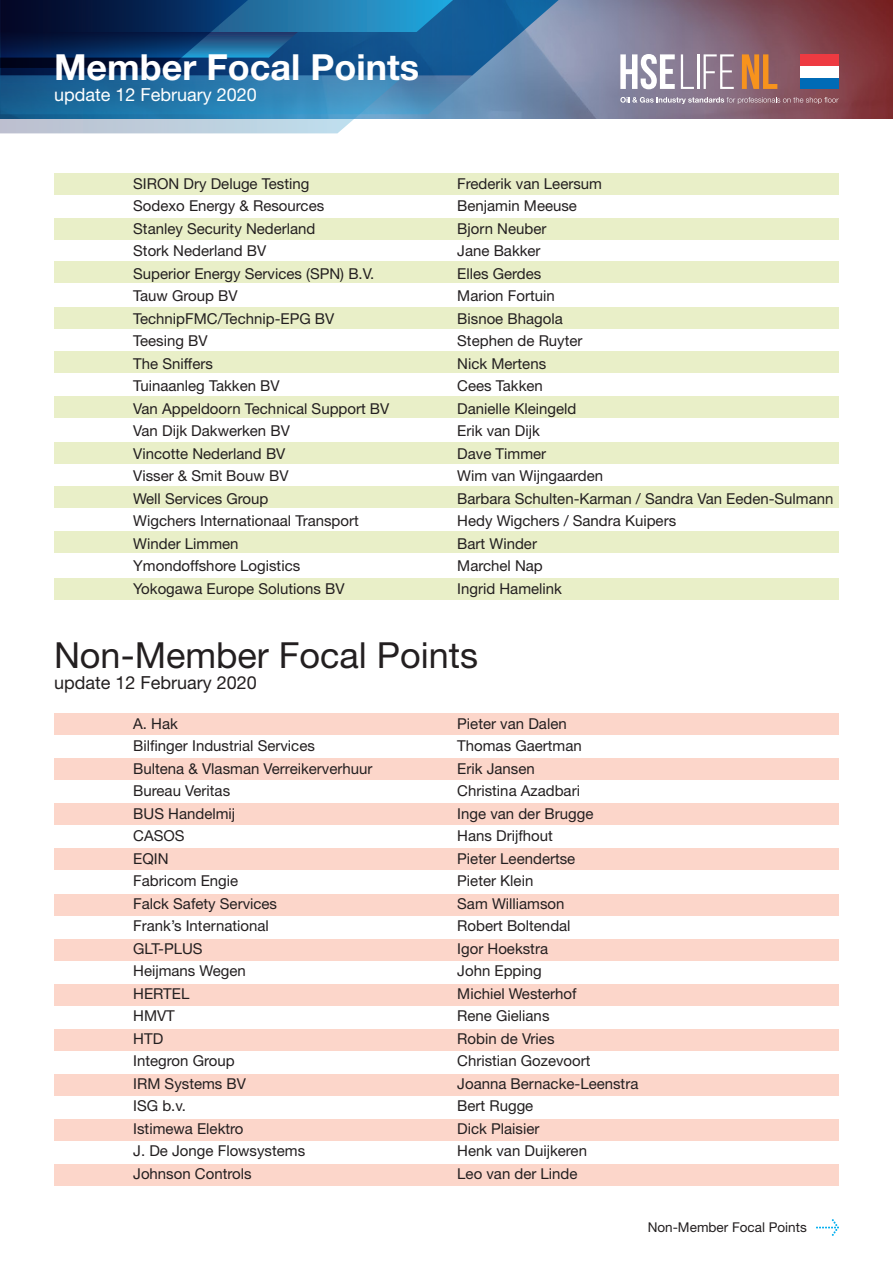
<style>
.page{position:relative;width:893px;height:1263px;background:#fff}
.page>*{position:absolute;margin:0;border:0;box-sizing:border-box;transform-origin:0 0}
.t1{font:36px "Helvetica Neue LT Std";color:#231f20}
.t2{font:700 36px "Helvetica Neue LT Std";color:#fff}
.t3{font:18px "Helvetica Neue LT Std";color:#fff}
.t4{font:18px "Helvetica Neue LT Std";color:#231f20}
.t5{font:15px "Helvetica Neue LT Std";color:#231f20}
.t6{font:13.5px "Helvetica Neue LT Std";color:#231f20}
</style>
<div class="page">
<img style="left:559px;top:0;width:334px;height:119px">
<svg style="left:0;top:0;width:559px;height:133px;background:#386d99"></svg>
<div style="left:54px;top:173px;width:785px;height:22px;background:#e9efc8"></div>
<div style="left:54px;top:262px;width:785px;height:21px;background:#e9efc8"></div>
<div style="left:54px;top:219px;width:785px;height:21px;background:#e9efc8"></div>
<div style="left:54px;top:307px;width:785px;height:21px;background:#e9efc8"></div>
<div style="left:54px;top:351px;width:785px;height:21px;background:#e9efc8"></div>
<div style="left:54px;top:486px;width:785px;height:21px;background:#e9efc8"></div>
<div style="left:54px;top:396px;width:785px;height:22px;background:#e9efc8"></div>
<div style="left:54px;top:531px;width:785px;height:22px;background:#e9efc8"></div>
<div style="left:54px;top:578px;width:785px;height:22px;background:#e9efc8"></div>
<div style="left:54px;top:442px;width:785px;height:21px;background:#e9efc8"></div>
<div style="left:54px;top:939px;width:785px;height:21px;background:#fcd6ca"></div>
<div style="left:54px;top:758px;width:785px;height:21px;background:#fcd6ca"></div>
<div style="left:54px;top:1029px;width:785px;height:21px;background:#fcd6ca"></div>
<div style="left:54px;top:849px;width:785px;height:21px;background:#fcd6ca"></div>
<div style="left:54px;top:713px;width:785px;height:21px;background:#fcd6ca"></div>
<div style="left:54px;top:984px;width:785px;height:22px;background:#fcd6ca"></div>
<div style="left:54px;top:803px;width:785px;height:21px;background:#fcd6ca"></div>
<div style="left:54px;top:1074px;width:785px;height:21px;background:#fcd6ca"></div>
<div style="left:54px;top:1119px;width:785px;height:22px;background:#fcd6ca"></div>
<div style="left:54px;top:1165px;width:785px;height:21px;background:#fcd6ca"></div>
<div style="left:54px;top:894px;width:785px;height:21px;background:#fcd6ca"></div>
<svg style="left:620px;top:54px;width:55px;height:35px"></svg>
<svg style="left:742px;top:54px;width:35px;height:35px"></svg>
<svg style="left:681px;top:54px;width:13px;height:35px"></svg>
<hr style="left:697px;top:54px;width:3px;height:35px;background:#fff">
<svg style="left:704px;top:54px;width:30px;height:35px"></svg>
<div style="left:800px;top:54px;width:39px;height:12px;background:#ee3a41"></div>
<div style="left:800px;top:77px;width:39px;height:12px;background:#006bb6"></div>
<div style="left:800px;top:66px;width:39px;height:11px;background:#fff"></div>
<svg style="left:620px;top:97px;width:219px;height:7px;background:#a48c99"></svg>
<svg style="left:816px;top:1219px;width:23px;height:17px"></svg>
<p class="t2" style="left:54px;top:45px;width:367px">Member Focal Points</p>
<p class="t3" style="left:54px;top:84px;width:204px">update 12 February 2020</p>
<p class="t5" style="left:133px;top:174px;width:178px">SIRON Dry Deluge Testing</p>
<p class="t5" style="left:457px;top:174px;width:146px">Frederik van Leersum</p>
<p class="t5" style="left:133px;top:197px;width:192px">Sodexo Energy &amp; Resources</p>
<p class="t5" style="left:457px;top:197px;width:121px">Benjamin Meeuse</p>
<p class="t5" style="left:133px;top:219px;width:184px">Stanley Security Nederland</p>
<p class="t5" style="left:457px;top:219px;width:91px">Bjorn Neuber</p>
<p class="t5" style="left:133px;top:242px;width:135px">Stork Nederland BV</p>
<p class="t5" style="left:457px;top:242px;width:85px">Jane Bakker</p>
<p class="t5" style="left:133px;top:264px;width:242px">Superior Energy Services (SPN) B.V.</p>
<p class="t5" style="left:457px;top:264px;width:86px">Elles Gerdes</p>
<p class="t5" style="left:133px;top:287px;width:106px">Tauw Group BV</p>
<p class="t5" style="left:457px;top:287px;width:99px">Marion Fortuin</p>
<p class="t5" style="left:133px;top:309px;width:203px">TechnipFMC/Technip-EPG BV</p>
<p class="t5" style="left:457px;top:309px;width:107px">Bisnoe Bhagola</p>
<p class="t5" style="left:133px;top:332px;width:76px">Teesing BV</p>
<p class="t5" style="left:457px;top:332px;width:127px">Stephen de Ruyter</p>
<p class="t5" style="left:133px;top:354px;width:81px">The Sniffers</p>
<p class="t5" style="left:457px;top:354px;width:90px">Nick Mertens</p>
<p class="t5" style="left:133px;top:377px;width:148px">Tuinaanleg Takken BV</p>
<p class="t5" style="left:457px;top:377px;width:87px">Cees Takken</p>
<p class="t5" style="left:133px;top:399px;width:258px">Van Appeldoorn Technical Support BV</p>
<p class="t5" style="left:457px;top:399px;width:121px">Danielle Kleingeld</p>
<p class="t5" style="left:133px;top:422px;width:158px">Van Dijk Dakwerken BV</p>
<p class="t5" style="left:457px;top:422px;width:84px">Erik van Dijk</p>
<p class="t5" style="left:133px;top:444px;width:154px">Vincotte Nederland BV</p>
<p class="t5" style="left:457px;top:444px;width:90px">Dave Timmer</p>
<p class="t5" style="left:133px;top:467px;width:157px">Visser &amp; Smit Bouw BV</p>
<p class="t5" style="left:457px;top:467px;width:147px">Wim van Wijngaarden</p>
<p class="t5" style="left:133px;top:489px;width:137px">Well Services Group</p>
<p class="t5" style="left:457px;top:489px;width:378px">Barbara Schulten-Karman / Sandra Van Eeden-Sulmann</p>
<p class="t5" style="left:133px;top:512px;width:227px">Wigchers Internationaal Transport</p>
<p class="t5" style="left:457px;top:512px;width:220px">Hedy Wigchers / Sandra Kuipers</p>
<p class="t5" style="left:133px;top:534px;width:107px">Winder Limmen</p>
<p class="t5" style="left:457px;top:534px;width:81px">Bart Winder</p>
<p class="t5" style="left:133px;top:557px;width:168px">Ymondoffshore Logistics</p>
<p class="t5" style="left:457px;top:557px;width:87px">Marchel Nap</p>
<p class="t5" style="left:133px;top:579px;width:213px">Yokogawa Europe Solutions BV</p>
<p class="t5" style="left:457px;top:579px;width:106px">Ingrid Hamelink</p>
<p class="t1" style="left:54px;top:633px;width:426px">Non-Member Focal Points</p>
<p class="t4" style="left:54px;top:672px;width:204px">update 12 February 2020</p>
<p class="t5" style="left:133px;top:714px;width:46px">A. Hak</p>
<p class="t5" style="left:457px;top:714px;width:111px">Pieter van Dalen</p>
<p class="t5" style="left:133px;top:737px;width:183px">Bilfinger Industrial Services</p>
<p class="t5" style="left:457px;top:737px;width:126px">Thomas Gaertman</p>
<p class="t5" style="left:133px;top:759px;width:241px">Bultena &amp; Vlasman Verreikerverhuur</p>
<p class="t5" style="left:457px;top:759px;width:79px">Erik Jansen</p>
<p class="t5" style="left:133px;top:782px;width:98px">Bureau Veritas</p>
<p class="t5" style="left:457px;top:782px;width:124px">Christina Azadbari</p>
<p class="t5" style="left:133px;top:804px;width:103px">BUS Handelmij</p>
<p class="t5" style="left:457px;top:804px;width:138px">Inge van der Brugge</p>
<p class="t5" style="left:133px;top:827px;width:53px">CASOS</p>
<p class="t5" style="left:457px;top:827px;width:97px">Hans Drijfhout</p>
<p class="t5" style="left:133px;top:849px;width:37px">EQIN</p>
<p class="t5" style="left:457px;top:849px;width:120px">Pieter Leendertse</p>
<p class="t5" style="left:133px;top:872px;width:107px">Fabricom Engie</p>
<p class="t5" style="left:457px;top:872px;width:78px">Pieter Klein</p>
<p class="t5" style="left:133px;top:894px;width:145px">Falck Safety Services</p>
<p class="t5" style="left:457px;top:894px;width:109px">Sam Williamson</p>
<p class="t5" style="left:133px;top:917px;width:137px">Frank’s International</p>
<p class="t5" style="left:457px;top:917px;width:115px">Robert Boltendal</p>
<p class="t5" style="left:133px;top:939px;width:71px">GLT-PLUS</p>
<p class="t5" style="left:457px;top:939px;width:92px">Igor Hoekstra</p>
<p class="t5" style="left:133px;top:962px;width:114px">Heijmans Wegen</p>
<p class="t5" style="left:457px;top:962px;width:86px">John Epping</p>
<p class="t5" style="left:133px;top:984px;width:58px">HERTEL</p>
<p class="t5" style="left:457px;top:984px;width:121px">Michiel Westerhof</p>
<p class="t5" style="left:133px;top:1007px;width:43px">HMVT</p>
<p class="t5" style="left:457px;top:1007px;width:94px">Rene Gielians</p>
<p class="t5" style="left:133px;top:1029px;width:31px">HTD</p>
<p class="t5" style="left:457px;top:1029px;width:99px">Robin de Vries</p>
<p class="t5" style="left:133px;top:1052px;width:103px">Integron Group</p>
<p class="t5" style="left:457px;top:1052px;width:135px">Christian Gozevoort</p>
<p class="t5" style="left:133px;top:1074px;width:114px">IRM Systems BV</p>
<p class="t5" style="left:457px;top:1074px;width:183px">Joanna Bernacke-Leenstra</p>
<p class="t5" style="left:133px;top:1097px;width:54px">ISG b.v.</p>
<p class="t5" style="left:457px;top:1097px;width:78px">Bert Rugge</p>
<p class="t5" style="left:133px;top:1119px;width:112px">Istimewa Elektro</p>
<p class="t5" style="left:457px;top:1119px;width:84px">Dick Plaisier</p>
<p class="t5" style="left:133px;top:1142px;width:173px">J. De Jonge Flowsystems</p>
<p class="t5" style="left:457px;top:1142px;width:131px">Henk van Duijkeren</p>
<p class="t5" style="left:133px;top:1164px;width:120px">Johnson Controls</p>
<p class="t5" style="left:457px;top:1164px;width:122px">Leo van der Linde</p>
<p class="t6" style="left:648px;top:1219px;width:161px">Non-Member Focal Points</p>
</div>
